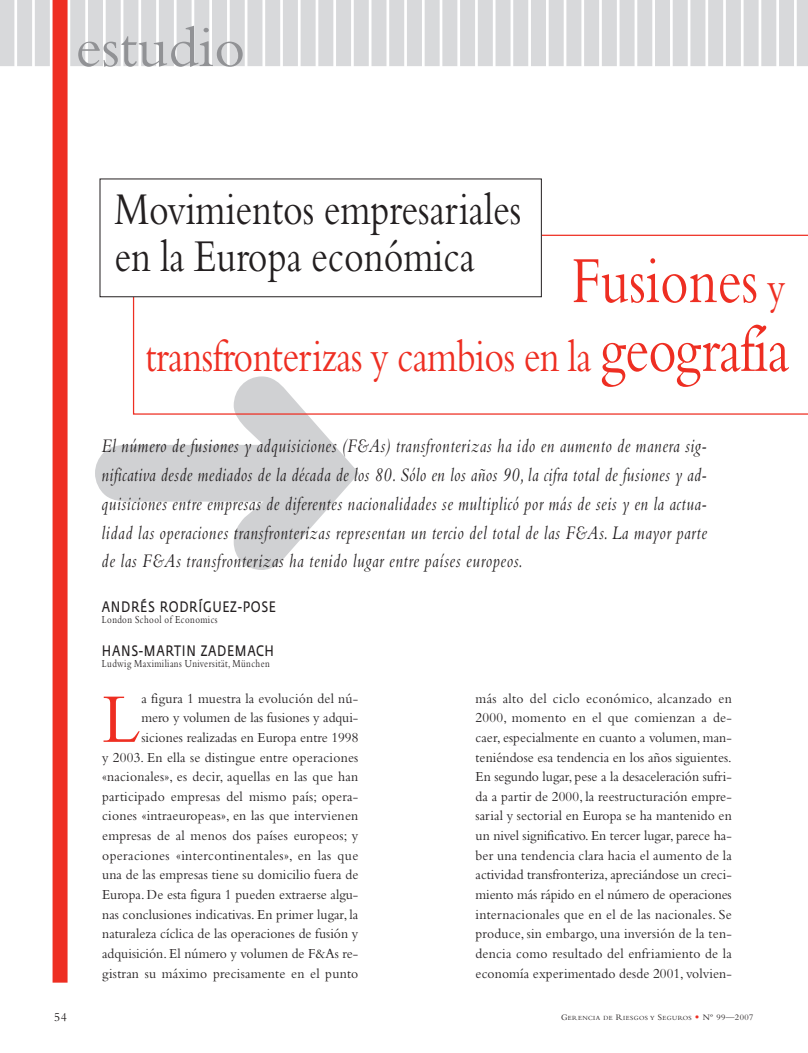
<style>
.page{position:relative;width:808px;height:1053px;background:#fff}
.page>*{position:absolute;margin:0;border:0;box-sizing:border-box;transform-origin:0 0}
.t1{font:72.62px "Bembo";color:#ee2e22;scale:.95 1}
.t2{font:68.75px "Bembo";color:#ee2e22;scale:.8 1}
.t3{font:60px "Bembo";color:#919295}
.t4{font:47.5px/47.5px "Bembo";color:#231f20;scale:.8 1}
.t5{font:47.5px "Bembo";letter-spacing:-.015em;color:#ee2e22;scale:.8 1}
.t6{font:italic 20px/28.8px "Bembo";letter-spacing:.045em;color:#231f20;text-align:justify;scale:.8 1}
.t7{font:15px "Fedra Sans";letter-spacing:.06em;color:#231f20;scale:.8 1}
.t8{font:14.38px/19.6px "Bembo";letter-spacing:.01em;color:#231f20;text-align:right;scale:.95 1}
.t9{font:12.5px "Bembo";color:#231f20}
.t10{font:11.25px "Bembo";letter-spacing:.045em;color:#231f20;scale:.8 1}
.t11{font:6.5px "Bembo";letter-spacing:.065em;color:#231f20}
.s1{font-size:47.5px}
.s2{font-size:68.75px}
.s3{font-size:8.75px}
.s4{font-family:"Goudy";font-size:8.75px;color:#ee2e22}
</style>
<div class="page">
<div style="left:0;top:0;width:14px;height:66px;background:#d8d9db"></div>
<div style="left:17px;top:0;width:15px;height:66px;background:#d8d9db"></div>
<div style="left:35px;top:0;width:15px;height:66px;background:#d8d9db"></div>
<div style="left:70px;top:0;width:15px;height:66px;background:#d8d9db"></div>
<div style="left:88px;top:0;width:15px;height:66px;background:#d8d9db"></div>
<div style="left:106px;top:0;width:15px;height:66px;background:#d8d9db"></div>
<div style="left:123px;top:0;width:15px;height:66px;background:#d8d9db"></div>
<div style="left:141px;top:0;width:15px;height:66px;background:#d8d9db"></div>
<div style="left:159px;top:0;width:15px;height:66px;background:#d8d9db"></div>
<div style="left:177px;top:0;width:15px;height:66px;background:#d8d9db"></div>
<div style="left:194px;top:0;width:15px;height:66px;background:#d8d9db"></div>
<div style="left:212px;top:0;width:15px;height:66px;background:#d8d9db"></div>
<div style="left:230px;top:0;width:15px;height:66px;background:#d8d9db"></div>
<div style="left:247px;top:0;width:15px;height:66px;background:#d8d9db"></div>
<div style="left:265px;top:0;width:15px;height:66px;background:#d8d9db"></div>
<div style="left:283px;top:0;width:15px;height:66px;background:#d8d9db"></div>
<div style="left:301px;top:0;width:15px;height:66px;background:#d8d9db"></div>
<div style="left:318px;top:0;width:15px;height:66px;background:#d8d9db"></div>
<div style="left:336px;top:0;width:15px;height:66px;background:#d8d9db"></div>
<div style="left:354px;top:0;width:15px;height:66px;background:#d8d9db"></div>
<div style="left:371px;top:0;width:15px;height:66px;background:#d8d9db"></div>
<div style="left:389px;top:0;width:15px;height:66px;background:#d8d9db"></div>
<div style="left:407px;top:0;width:15px;height:66px;background:#d8d9db"></div>
<div style="left:425px;top:0;width:15px;height:66px;background:#d8d9db"></div>
<div style="left:442px;top:0;width:15px;height:66px;background:#d8d9db"></div>
<div style="left:460px;top:0;width:15px;height:66px;background:#d8d9db"></div>
<div style="left:478px;top:0;width:15px;height:66px;background:#d8d9db"></div>
<div style="left:495px;top:0;width:15px;height:66px;background:#d8d9db"></div>
<div style="left:513px;top:0;width:15px;height:66px;background:#d8d9db"></div>
<div style="left:531px;top:0;width:15px;height:66px;background:#d8d9db"></div>
<div style="left:549px;top:0;width:15px;height:66px;background:#d8d9db"></div>
<div style="left:566px;top:0;width:15px;height:66px;background:#d8d9db"></div>
<div style="left:584px;top:0;width:15px;height:66px;background:#d8d9db"></div>
<div style="left:602px;top:0;width:15px;height:66px;background:#d8d9db"></div>
<div style="left:619px;top:0;width:15px;height:66px;background:#d8d9db"></div>
<div style="left:637px;top:0;width:15px;height:66px;background:#d8d9db"></div>
<div style="left:655px;top:0;width:15px;height:66px;background:#d8d9db"></div>
<div style="left:673px;top:0;width:15px;height:66px;background:#d8d9db"></div>
<div style="left:690px;top:0;width:15px;height:66px;background:#d8d9db"></div>
<div style="left:708px;top:0;width:15px;height:66px;background:#d8d9db"></div>
<div style="left:726px;top:0;width:15px;height:66px;background:#d8d9db"></div>
<div style="left:743px;top:0;width:15px;height:66px;background:#d8d9db"></div>
<div style="left:761px;top:0;width:15px;height:66px;background:#d8d9db"></div>
<div style="left:797px;top:0;width:11px;height:66px;background:#d8d9db"></div>
<div style="left:779px;top:0;width:15px;height:66px;background:#d8d9db"></div>
<div style="left:53px;top:0;width:15px;height:982px;background:#ee2e22"></div>
<svg style="left:133px;top:235px;width:675px;height:179px"></svg>
<div style="left:100px;top:179px;width:441px;height:118px;background:#fff"></div>
<div style="left:100px;top:179px;width:442px;height:118px;border:1px solid #231f20"></div>
<svg style="left:132px;top:376px;width:227px;height:39px"></svg>
<h3 class="t3" style="left:75px;top:26px;width:172px">estudio</h3>
<h3 class="t4" style="left:114px;top:189px;width:510px">Movimientos empresariales en la Europa económica</h3>
<h2 class="t2" style="left:571px;top:256px;width:269px">Fusiones <span class="s1">y</span></h2>
<h3 class="t5" style="left:145px;top:339px;width:806px">transfronterizas y cambios en la <span class="s2">geografía</span></h3>
<p class="t6" style="left:102px;top:433px;width:758px">El número de fusiones y adquisiciones (F&amp;As) transfronterizas ha ido en aumento de manera sig&shy;nificativa desde mediados de la década de los 80. Sólo en los años 90, la cifra total de fusiones y ad&shy;quisiciones entre empresas de diferentes nacionalidades se multiplicó por más de seis y en la actua&shy;lidad las operaciones transfronterizas representan un tercio del total de las F&amp;As. La mayor parte de las F&amp;As transfronterizas ha tenido lugar entre países europeos.</p>
<p class="t7" style="left:102px;top:601px;width:219px">ANDRÉS RODRÍGUEZ-POSE</p>
<p class="t10" style="left:102px;top:615px;width:146px">London School of Economics</p>
<p class="t7" style="left:102px;top:645px;width:217px">HANS-MARTIN ZADEMACH</p>
<p class="t10" style="left:102px;top:659px;width:211px">Ludwig Maximilians Universität, München</p>
<p class="t8" style="left:102px;top:689px;width:271px">a figura 1 muestra la evolución del nú-<br>mero y volumen de las fusiones y adqui&shy;siciones realizadas en Europa entre 1998<br>y 2003. En ella se distingue entre operaciones «nacionales», es decir, aquellas en las que han participado empresas del mismo país; opera&shy;ciones «intraeuropeas», en las que intervienen empresas de al menos dos países europeos; y operaciones «intercontinentales», en las que una de las empresas tiene su domicilio fuera de Europa. De esta figura 1 pueden extraerse algu&shy;nas conclusiones indicativas. En primer lugar, la naturaleza cíclica de las operaciones de fusión y adquisición. El número y volumen de F&amp;As re&shy;gistran su máximo precisamente en el punto</p>
<p class="t8" style="left:476px;top:689px;width:271px;text-align:justify">más alto del ciclo económico, alcanzado en 2000, momento en el que comienzan a de&shy;caer, especialmente en cuanto a volumen, man&shy;teniéndose esa tendencia en los años siguientes.<br>En segundo lugar, pese a la desaceleración sufri&shy;da a partir de 2000, la reestructuración empre&shy;sarial y sectorial en Europa se ha mantenido en un nivel significativo. En tercer lugar, parece ha&shy;ber una tendencia clara hacia el aumento de la actividad transfronteriza, apreciándose un creci&shy;miento más rápido en el número de operaciones internacionales que en el de las nacionales. Se produce, sin embargo, una inversión de la ten&shy;dencia como resultado del enfriamiento de la economía experimentado desde 2001, volvien-</p>
<h1 class="t1" style="left:102px;top:693px;width:42px">L</h1>
<p class="t9" style="left:54px;top:1012px;width:14px">54</p>
<p class="t11" style="left:561px;top:1015px;width:194px"><span class="s3">G</span>ERENCIA DE <span class="s3">R</span>IESGOS Y <span class="s3">S</span>EGUROS <span class="s4">•</span> <span class="s3">Nº 99—2007</span></p>
</div>
